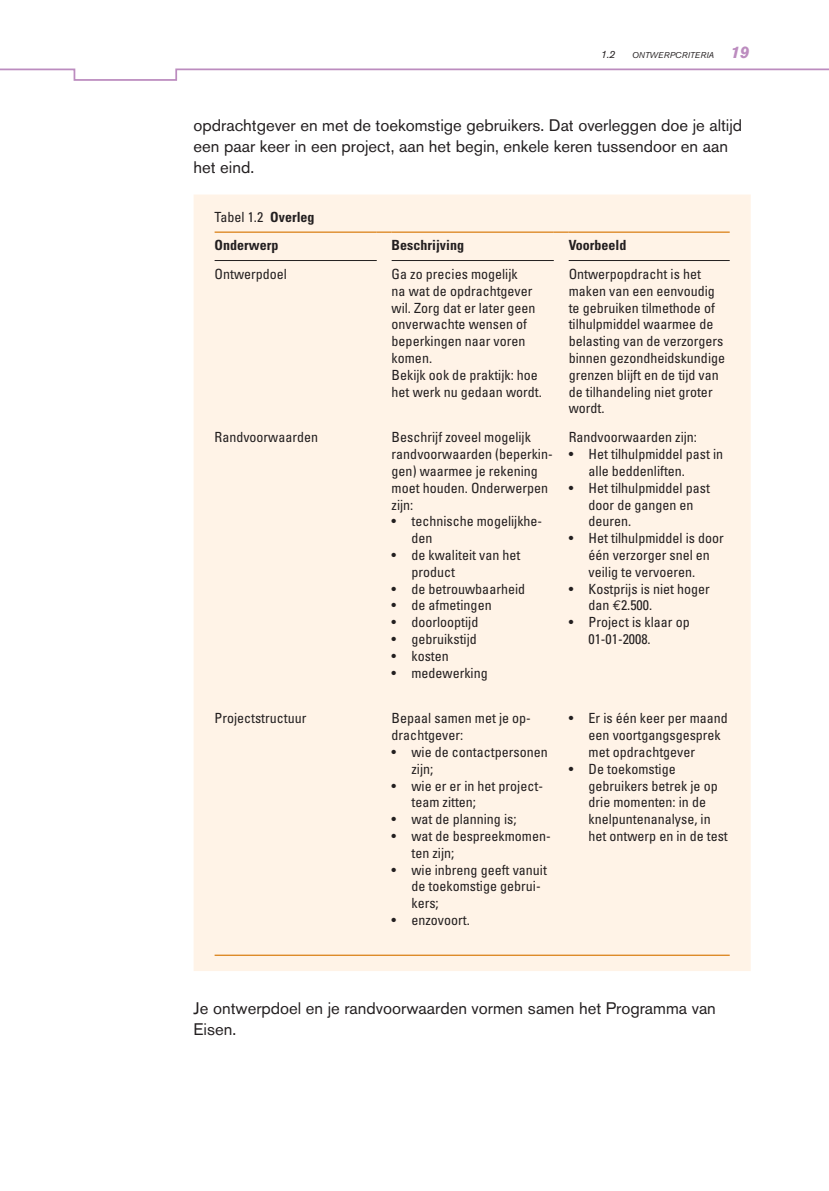
<style>
.page{position:relative;width:829px;height:1191px;background:#fff}
.page>*{position:absolute;margin:0;border:0;box-sizing:border-box;transform-origin:0 0}
.t1{font:16.62px/21px "Akzidenz Grotesk BE";color:#231f20}
.t2{font:condensed 14px/16.8px "Univers";color:#231f20}
.t3{font:700 condensed 14px/28.3px "Univers";color:#231f20}
.t4{font:italic 10.5px "Akzidenz Grotesk BE";color:#231f20}
.t5{font:italic 8.4px "Akzidenz Grotesk BE";letter-spacing:.02em;color:#231f20}
.s1{font-weight:700;font-size:16.62px;color:#bc8cbf}
.s2{font-weight:400}
.s3{font-family:"Euro Mono";font-stretch:normal}
</style>
<div class="page">
<svg style="left:0;top:68px;width:828px;height:13px"></svg>
<div style="left:194px;top:194px;width:556px;height:777px;background:#fff3e7"></div>
<hr style="left:214px;top:231px;width:163px;height:2px;background:#dd8b2a">
<hr style="left:391px;top:231px;width:162px;height:2px;background:#dd8b2a">
<hr style="left:568px;top:231px;width:161px;height:2px;background:#dd8b2a">
<hr style="left:214px;top:260px;width:163px;height:1px;background:#231f20">
<hr style="left:391px;top:260px;width:162px;height:1px;background:#231f20">
<hr style="left:568px;top:260px;width:161px;height:1px;background:#231f20">
<hr style="left:214px;top:954px;width:515px;height:2px;background:#dd8b2a">
<svg style="left:377px;top:231px;width:14px;height:2px"></svg>
<svg style="left:553px;top:231px;width:15px;height:2px"></svg>
<p class="t4" style="left:600px;top:51px;width:16px">1.2</p>
<p class="t5" style="left:632px;top:52px;width:119px">ONTWERPCRITERIA <span class="s1">19</span></p>
<p class="t1" style="left:193px;top:117px;width:550px">opdrachtgever en met de toekomstige gebruikers. Dat overleggen doe je altijd een paar keer in een project, aan het begin, enkele keren tussendoor en aan het eind.</p>
<p class="t3" style="left:214px;top:204px;width:101px"><span class="s2">Tabel 1.2</span> Overleg<br>Onderwerp</p>
<p class="t3" style="left:391px;top:232px;width:74px">Beschrijving</p>
<p class="t3" style="left:568px;top:232px;width:59px">Voorbeeld</p>
<p class="t2" style="left:214px;top:267px;width:74px">Ontwerpdoel</p>
<p class="t2" style="left:391px;top:267px;width:152px">Ga zo precies mogelijk<br>na wat de opdrachtgever wil. Zorg dat er later geen onverwachte wensen of beperkingen naar voren komen.<br>Bekijk ook de praktijk: hoe het werk nu gedaan wordt.</p>
<p class="t2" style="left:568px;top:267px;width:158px">Ontwerpopdracht is het maken van een eenvoudig te gebruiken tilmethode of tilhulpmiddel waarmee de belasting van de verzorgers binnen gezondheidskundige grenzen blijft en de tijd van de tilhandeling niet groter wordt.</p>
<p class="t2" style="left:214px;top:430px;width:105px">Randvoorwaarden</p>
<p class="t2" style="left:391px;top:430px;width:162px">Beschrijf zoveel mogelijk randvoorwaarden (beperkin&shy;gen) waarmee je rekening moet houden. Onderwerpen zijn:</p>
<p class="t2" style="left:411px;top:514px;width:132px;text-indent:-20px">• technische mogelijkhe&shy;den</p>
<p class="t2" style="left:411px;top:548px;width:110px;text-indent:-20px">• de kwaliteit van het product</p>
<p class="t2" style="left:391px;top:581px;width:135px">• de betrouwbaarheid</p>
<p class="t2" style="left:391px;top:598px;width:101px">• de afmetingen</p>
<p class="t2" style="left:391px;top:615px;width:88px">• doorlooptijd</p>
<p class="t2" style="left:391px;top:632px;width:87px">• gebruikstijd</p>
<p class="t2" style="left:391px;top:648px;width:59px">• kosten</p>
<p class="t2" style="left:391px;top:665px;width:98px">• medewerking</p>
<p class="t2" style="left:568px;top:430px;width:130px">Randvoorwaarden zijn:</p>
<p class="t2" style="left:588px;top:447px;width:136px;text-indent:-20px">• Het tilhulpmiddel past in alle beddenliften.</p>
<p class="t2" style="left:588px;top:480px;width:123px;text-indent:-20px">• Het tilhulpmiddel past door de gangen en deuren.</p>
<p class="t2" style="left:588px;top:531px;width:137px;text-indent:-20px">• Het tilhulpmiddel is door één verzorger snel en veilig te vervoeren.</p>
<p class="t2" style="left:588px;top:581px;width:123px;text-indent:-20px">• Kostprijs is niet hoger dan <span class="s3">€</span>2.500.</p>
<p class="t2" style="left:588px;top:615px;width:103px;text-indent:-20px">• Project is klaar op<br>01-01-2008.</p>
<p class="t2" style="left:214px;top:711px;width:93px">Projectstructuur</p>
<p class="t2" style="left:391px;top:711px;width:141px">Bepaal samen met je op&shy;drachtgever:</p>
<p class="t2" style="left:411px;top:745px;width:138px;text-indent:-20px">• wie de contactpersonen zijn;</p>
<p class="t2" style="left:411px;top:778px;width:133px;text-indent:-20px">• wie er er in het project&shy;team zitten;</p>
<p class="t2" style="left:391px;top:812px;width:126px">• wat de planning is;</p>
<p class="t2" style="left:411px;top:829px;width:141px;text-indent:-20px">• wat de bespreekmomen&shy;ten zijn;</p>
<p class="t2" style="left:411px;top:862px;width:137px;text-indent:-20px">• wie inbreng geeft vanuit de toekomstige gebrui&shy;kers;</p>
<p class="t2" style="left:391px;top:913px;width:80px">• enzovoort.</p>
<p class="t2" style="left:588px;top:711px;width:141px;text-indent:-20px">• Er is één keer per maand een voortgangsgesprek met opdrachtgever</p>
<p class="t2" style="left:588px;top:761px;width:141px;text-indent:-20px">• De toekomstige gebruikers betrek je op drie momenten: in de knelpuntenanalyse, in het ontwerp en in de test</p>
<p class="t1" style="left:193px;top:999px;width:524px">Je ontwerpdoel en je randvoorwaarden vormen samen het Programma van<br>Eisen.</p>
</div>
